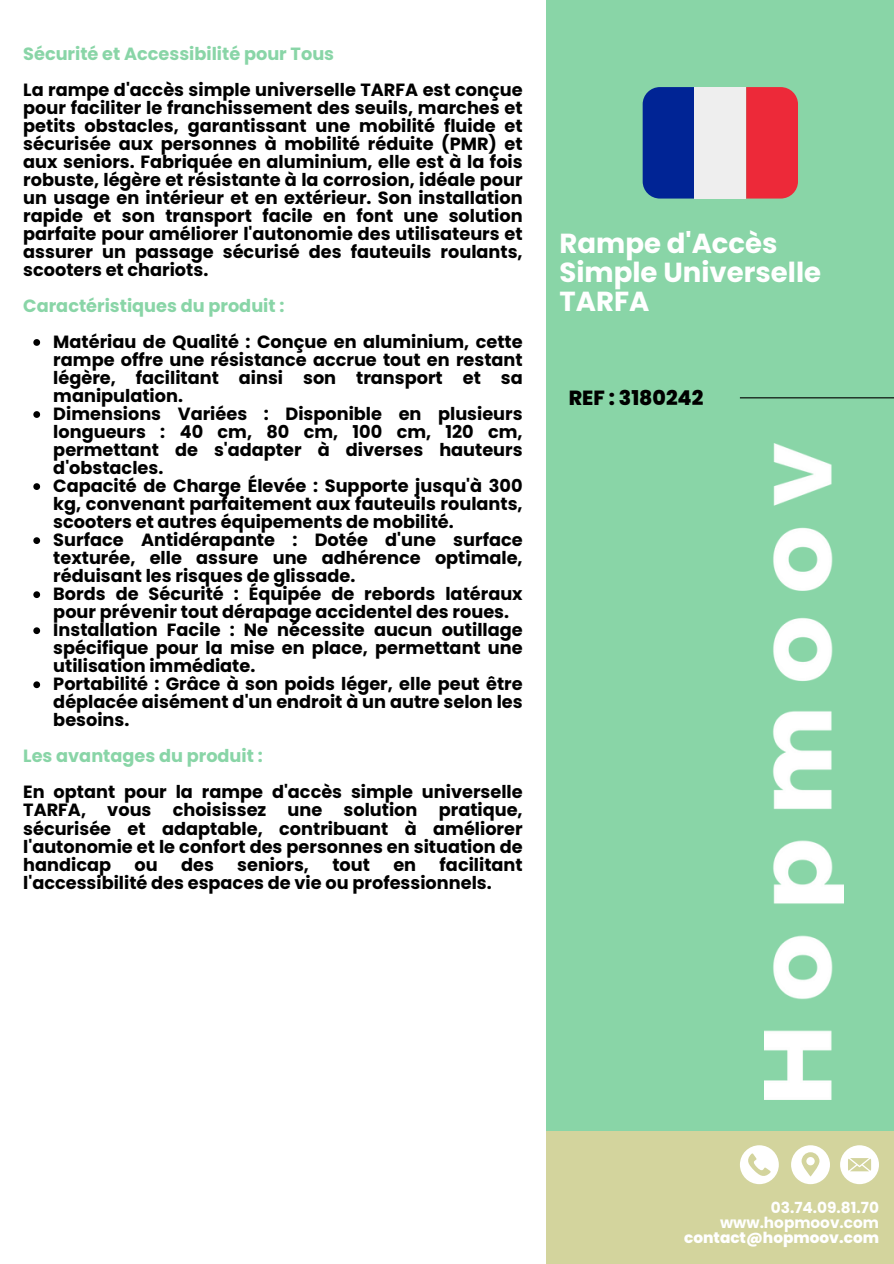
<style>
.page{position:relative;width:894px;height:1264px;background:#fff}
.page>*{position:absolute;margin:0;border:0;box-sizing:border-box;transform-origin:0 0}
.t1{font:700 27.6px/29.2px "Poppins";color:#fff}
.t2{font:800 20.4px "Poppins";color:#000}
.t3{font:700 17.7px/18px "Poppins";color:#000;text-align:justify}
.t4{font:700 17.7px "Poppins";color:#89d5a7}
.t5{font:700 15.3px "Poppins";color:#fff}
.t6{font:800 15.3px "Poppins";color:#fff}
</style>
<div class="page">
<div style="left:546px;top:1130px;width:347px;height:133px;background:#d3d49d"></div>
<div style="left:546px;top:0;width:347px;height:1130px;background:#89d5a7"></div>
<img style="left:764px;top:443px;width:79px;height:655px">
<div style="left:746px;top:87px;width:51px;height:111px;background:#ed2939"></div>
<div style="left:642px;top:87px;width:52px;height:111px;background:#002495"></div>
<div style="left:694px;top:87px;width:52px;height:111px;background:#eee"></div>
<hr style="left:739px;top:397px;width:154px;height:1px;background:#000">
<svg style="left:791px;top:1145px;width:38px;height:39px"></svg>
<div style="left:739px;top:1145px;width:39px;height:39px;background:#fff;border-radius:50%"></div>
<svg style="left:744px;top:1152px;width:26px;height:26px"></svg>
<svg style="left:840px;top:1145px;width:38px;height:39px"></svg>
<svg style="left:33px;top:339px;width:7px;height:7px"></svg>
<svg style="left:33px;top:411px;width:7px;height:7px"></svg>
<svg style="left:33px;top:483px;width:7px;height:7px"></svg>
<svg style="left:33px;top:537px;width:7px;height:7px"></svg>
<svg style="left:33px;top:591px;width:7px;height:7px"></svg>
<svg style="left:33px;top:627px;width:7px;height:7px"></svg>
<svg style="left:33px;top:681px;width:7px;height:7px"></svg>
<h3 class="t4" style="left:23px;top:41px;width:312px">Sécurité et Accessibilité pour Tous</h3>
<h3 class="t3" style="left:23px;top:81px;width:501px">La rampe d'accès simple universelle TARFA est conçue pour faciliter le franchissement des seuils, marches et petits obstacles, garantissant une mobilité fluide et sécurisée aux personnes à mobilité réduite (PMR) et aux seniors. Fabriquée en aluminium, elle est à la fois robuste, légère et résistante à la corrosion, idéale pour un usage en intérieur et en extérieur. Son installation rapide et son transport facile en font une solution parfaite pour améliorer l'autonomie des utilisateurs et assurer un passage sécurisé des fauteuils roulants, scooters et chariots.</h3>
<h4 class="t4" style="left:23px;top:293px;width:263px">Caractéristiques du produit :</h4>
<h4 class="t3" style="left:53px;top:333px;width:471px">Matériau de Qualité : Conçue en aluminium, cette rampe offre une résistance accrue tout en restant légère, facilitant ainsi son transport et sa manipulation.</h4>
<h4 class="t3" style="left:53px;top:405px;width:471px">Dimensions Variées : Disponible en plusieurs longueurs : 40 cm, 80 cm, 100 cm, 120 cm, permettant de s'adapter à diverses hauteurs d'obstacles.</h4>
<h4 class="t3" style="left:53px;top:477px;width:471px">Capacité de Charge Élevée : Supporte jusqu'à 300 kg, convenant parfaitement aux fauteuils roulants, scooters et autres équipements de mobilité.</h4>
<h4 class="t3" style="left:53px;top:531px;width:471px">Surface Antidérapante : Dotée d'une surface texturée, elle assure une adhérence optimale, réduisant les risques de glissade.</h4>
<h4 class="t3" style="left:53px;top:585px;width:471px">Bords de Sécurité : Équipée de rebords latéraux pour prévenir tout dérapage accidentel des roues.</h4>
<h4 class="t3" style="left:53px;top:621px;width:471px">Installation Facile : Ne nécessite aucun outillage spécifique pour la mise en place, permettant une utilisation immédiate.</h4>
<h3 class="t3" style="left:53px;top:675px;width:471px">Portabilité : Grâce à son poids léger, elle peut être déplacée aisément d'un endroit à un autre selon les besoins.</h3>
<h3 class="t4" style="left:23px;top:743px;width:241px">Les avantages du produit :</h3>
<p class="t3" style="left:23px;top:783px;width:501px">En optant pour la rampe d'accès simple universelle TARFA, vous choisissez une solution pratique, sécurisée et adaptable, contribuant à améliorer l'autonomie et le confort des personnes en situation de handicap</p>
<p class="t3" style="left:23px;top:855px;width:501px;text-indent:416px">facilitant l'accessibilité des espaces de vie ou professionnels.</p>
<p class="t3" style="left:134px;top:855px;width:25px">ou</p>
<p class="t3" style="left:181px;top:855px;width:34px">des</p>
<p class="t3" style="left:237px;top:855px;width:73px">seniors,</p>
<p class="t3" style="left:332px;top:855px;width:39px">tout</p>
<p class="t3" style="left:393px;top:855px;width:24px">en</p>
<h2 class="t1" style="left:559px;top:228px;width:263px">Rampe d'Accès<br>Simple Universelle<br>TARFA</h2>
<p class="t2" style="left:568px;top:383px;width:136px">REF : 3180242</p>
<p class="t5" style="left:770px;top:1196px;width:109px">03.74.09.81.70</p>
<p class="t5" style="left:719px;top:1211px;width:160px">www.hopmoov.com</p>
<p class="t6" style="left:684px;top:1227px;width:196px">contact@hopmoov.com</p>
</div>
